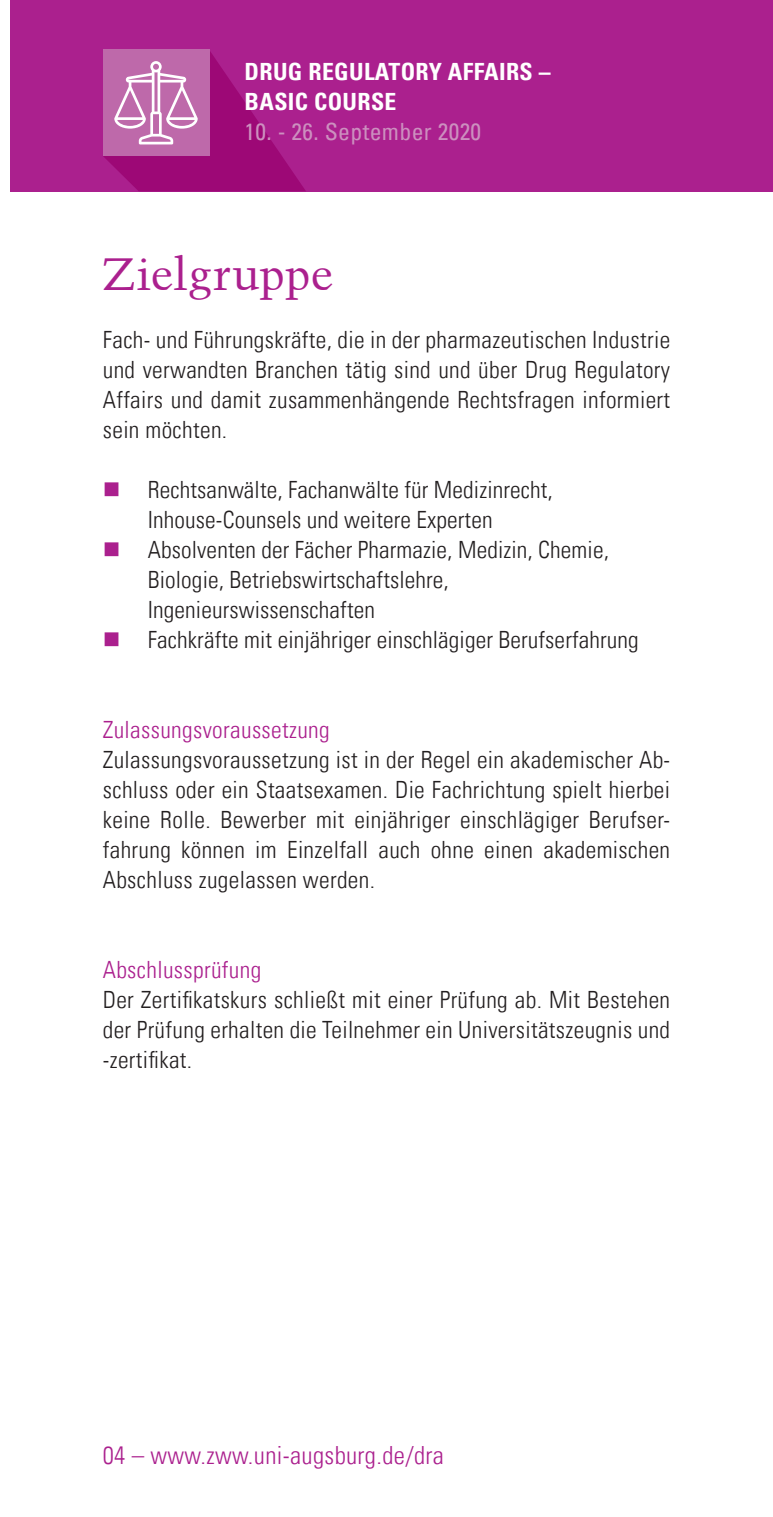
<style>
.page{position:relative;width:773px;height:1517px;background:#fff}
.page>*{position:absolute;margin:0;border:0;box-sizing:border-box;transform-origin:0 0}
.t1{font:45px "Trump Mediaeval Roman";letter-spacing:.01em;color:#ab208e}
.t2{font:300 condensed 25px "Univers LT";letter-spacing:.015em;color:#ab208e}
.t3{font:300 condensed 23.75px/30px "Univers LT";letter-spacing:.005em;color:#231f20;text-align:justify}
.t4{font:300 condensed 23.75px "Univers LT";letter-spacing:.015em;color:#ab208e}
.t5{font:700 condensed 23.75px "Univers LT";letter-spacing:.015em;color:#fff}
.t6{font:condensed 23.75px "Univers LT";letter-spacing:.015em;color:#cc90bf}
</style>
<div class="page">
<div style="left:11px;top:0;width:761px;height:191px;background:#ab208e"></div>
<svg style="left:103px;top:51px;width:203px;height:140px"></svg>
<p class="t5" style="left:244px;top:57px;width:307px">DRUG REGULATORY AFFAIRS –</p>
<p class="t5" style="left:244px;top:87px;width:153px">BASIC COURSE</p>
<p class="t6" style="left:244px;top:116px;width:238px">10. - 26. September 2020</p>
<p class="t1" style="left:103px;top:247px;width:232px">Zielgruppe</p>
<p class="t3" style="left:103px;top:324px;width:569px">Fach- und Führungskräfte, die in der pharmazeutischen Industrie und verwandten Branchen tätig sind und über Drug Regulatory Affairs und damit zusammenhängende Rechtsfragen informiert sein möchten.</p>
<p class="t3" style="left:148px;top:474px;width:406px">Rechtsanwälte, Fachanwälte für Medizinrecht,<br>Inhouse-Counsels und weitere Experten</p>
<p class="t3" style="left:148px;top:534px;width:462px;text-align:left">Absolventen der Fächer Pharmazie, Medizin, Chemie,<br>Biologie, Betriebswirtschaftslehre,<br>Ingenieurswissenschaften</p>
<p class="t3" style="left:148px;top:624px;width:492px">Fachkräfte mit einjähriger einschlägiger Berufserfahrung</p>
<p class="t4" style="left:103px;top:715px;width:228px">Zulassungsvoraussetzung</p>
<p class="t3" style="left:103px;top:744px;width:568px">Zulassungsvoraussetzung ist in der Regel ein akademischer Ab&shy;schluss oder ein Staatsexamen. Die Fachrichtung spielt hierbei keine Rolle. Bewerber mit einjähriger einschlägiger Berufser&shy;fahrung können im Einzelfall auch ohne einen akademischen Abschluss zugelassen werden.</p>
<p class="t4" style="left:103px;top:955px;width:160px">Abschlussprüfung</p>
<p class="t3" style="left:103px;top:984px;width:568px">Der Zertifikatskurs schließt mit einer Prüfung ab. Mit Bestehen der Prüfung erhalten die Teilnehmer ein Universitätszeugnis und -zertifikat.</p>
<p class="t2" style="left:103px;top:1440px;width:342px">04 – www.zww.uni-augsburg.de/dra</p>
</div>
